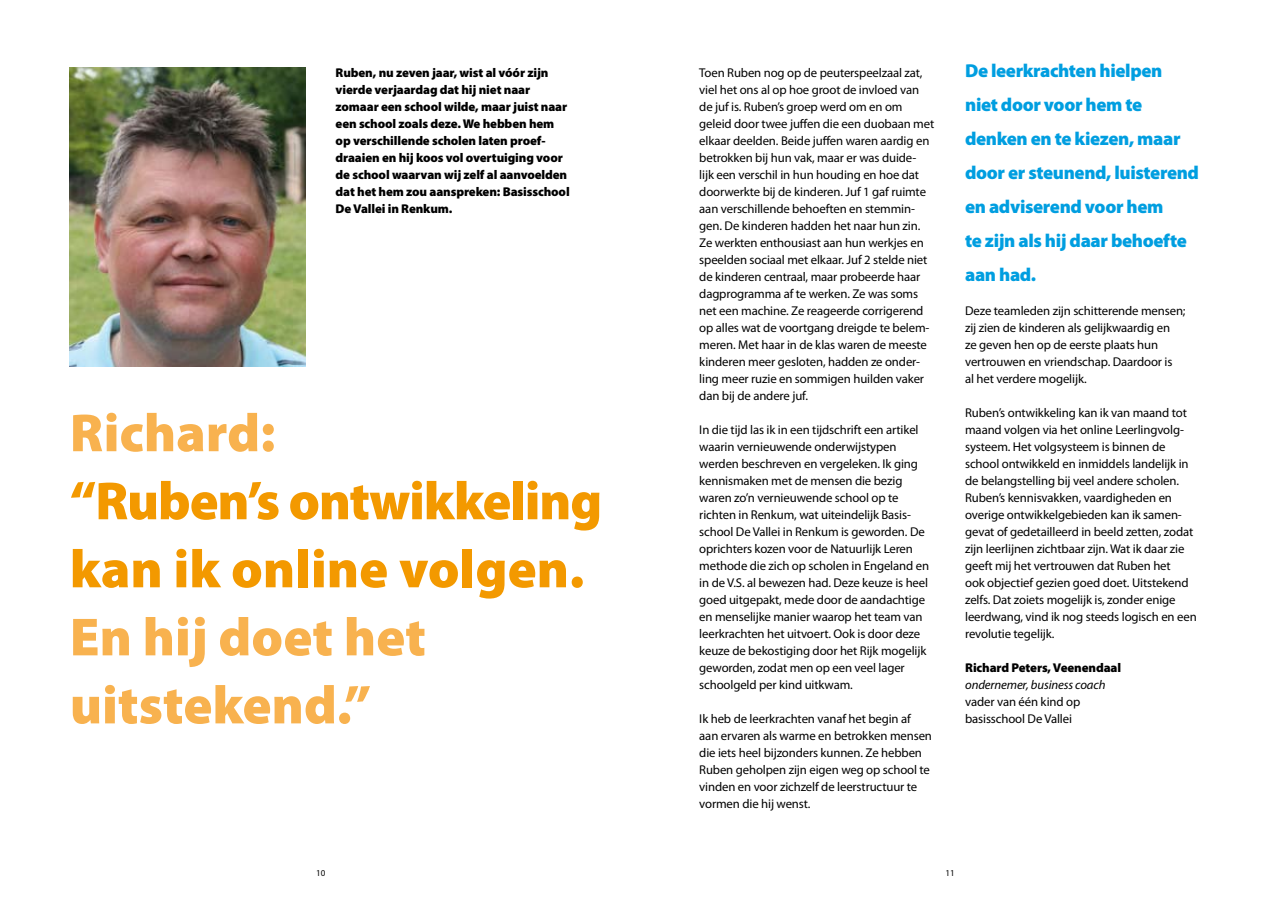
<style>
.page{position:relative;width:1271px;height:905px;background:#fff}
.page>*{position:absolute;margin:0;border:0;box-sizing:border-box;transform-origin:0 0}
.t1{font:900 54px/68.1px "Myriad Pro";letter-spacing:-.015em;color:#f39900}
.t2{font:900 54px/68.1px "Myriad Pro";color:#f8b24f}
.t3{font:900 18.75px/34px "Myriad Pro";letter-spacing:-.02em;color:#009ee0}
.t4{font:12.75px/17px "Myriad Pro";letter-spacing:-.01em;color:#000}
.t5{font:900 12.75px/17px "Myriad Pro";letter-spacing:-.01em;color:#000}
.t6{font:italic 12.75px "Myriad Pro";letter-spacing:-.01em;color:#000}
.t7{font:9px "Myriad Pro";color:#000}
</style>
<div class="page">
<img style="left:70px;top:68px;width:235px;height:298px">
<p class="t5" style="left:336px;top:64px;width:236px">Ruben, nu zeven jaar, wist al vóór zijn vierde verjaardag dat hij niet naar zomaar een school wilde, maar juist naar een school zoals deze. We hebben hem op verschillende scholen laten proef&shy;draaien en hij koos vol overtuiging voor de school waarvan wij zelf al aanvoelden dat het hem zou aanspreken: Basisschool De Vallei in Renkum.</p>
<h1 class="t2" style="left:70px;top:397px;width:207px">Richard:</h1>
<h1 class="t1" style="left:70px;top:465px;width:534px">“Ruben’s ontwikkeling kan ik online volgen.</h1>
<h1 class="t2" style="left:70px;top:601px;width:358px">En hij doet het uitstekend.”</h1>
<p class="t4" style="left:699px;top:64px;width:236px">Toen Ruben nog op de peuterspeelzaal zat, viel het ons al op hoe groot de invloed van de juf is. Ruben’s groep werd om en om geleid door twee juffen die een duobaan met elkaar deelden. Beide juffen waren aardig en betrokken bij hun vak, maar er was duide&shy;lijk een verschil in hun houding en hoe dat doorwerkte bij de kinderen. Juf 1 gaf ruimte aan verschillende behoeften en stemmin&shy;gen. De kinderen hadden het naar hun zin.<br>Ze werkten enthousiast aan hun werkjes en speelden sociaal met elkaar. Juf 2 stelde niet de kinderen centraal, maar probeerde haar dagprogramma af te werken. Ze was soms net een machine. Ze reageerde corrigerend op alles wat de voortgang dreigde te belem&shy;meren. Met haar in de klas waren de meeste kinderen meer gesloten, hadden ze onder&shy;ling meer ruzie en sommigen huilden vaker dan bij de andere juf.</p>
<p class="t4" style="left:699px;top:421px;width:231px">In die tijd las ik in een tijdschrift een artikel waarin vernieuwende onderwijstypen werden beschreven en vergeleken. Ik ging kennismaken met de mensen die bezig waren zo’n vernieuwende school op te richten in Renkum, wat uiteindelijk Basis&shy;school De Vallei in Renkum is geworden. De oprichters kozen voor de Natuurlijk Leren methode die zich op scholen in Engeland en in de V.S. al bewezen had. Deze keuze is heel goed uitgepakt, mede door de aandachtige en menselijke manier waarop het team van leerkrachten het uitvoert. Ook is door deze keuze de bekostiging door het Rijk mogelijk geworden, zodat men op een veel lager schoolgeld per kind uitkwam.</p>
<p class="t4" style="left:699px;top:710px;width:234px">Ik heb de leerkrachten vanaf het begin af aan ervaren als warme en betrokken mensen die iets heel bijzonders kunnen. Ze hebben Ruben geholpen zijn eigen weg op school te vinden en voor zichzelf de leerstructuur te vormen die hij wenst.</p>
<h2 class="t3" style="left:965px;top:53px;width:235px">De leerkrachten hielpen niet door voor hem te denken en te kiezen, maar door er steunend, luisterend en adviserend voor hem<br>te zijn als hij daar behoefte aan had.</h2>
<p class="t4" style="left:965px;top:302px;width:222px">Deze teamleden zijn schitterende mensen; zij zien de kinderen als gelijkwaardig en<br>ze geven hen op de eerste plaats hun vertrouwen en vriendschap. Daardoor is<br>al het verdere mogelijk.</p>
<p class="t4" style="left:965px;top:404px;width:233px">Ruben’s ontwikkeling kan ik van maand tot maand volgen via het online Leerlingvolg&shy;systeem. Het volgsysteem is binnen de school ontwikkeld en inmiddels landelijk in de belangstelling bij veel andere scholen.<br>Ruben’s kennisvakken, vaardigheden en overige ontwikkelgebieden kan ik samen&shy;gevat of gedetailleerd in beeld zetten, zodat zijn leerlijnen zichtbaar zijn. Wat ik daar zie geeft mij het vertrouwen dat Ruben het<br>ook objectief gezien goed doet. Uitstekend zelfs. Dat zoiets mogelijk is, zonder enige leerdwang, vind ik nog steeds logisch en een revolutie tegelijk.</p>
<p class="t5" style="left:965px;top:659px;width:157px">Richard Peters, Veenendaal</p>
<p class="t6" style="left:965px;top:677px;width:142px">ondernemer, business coach</p>
<p class="t4" style="left:965px;top:693px;width:117px">vader van één kind op basisschool De Vallei</p>
<p class="t7" style="left:316px;top:868px;width:11px">10</p>
<p class="t7" style="left:945px;top:868px;width:11px">11</p>
</div>
